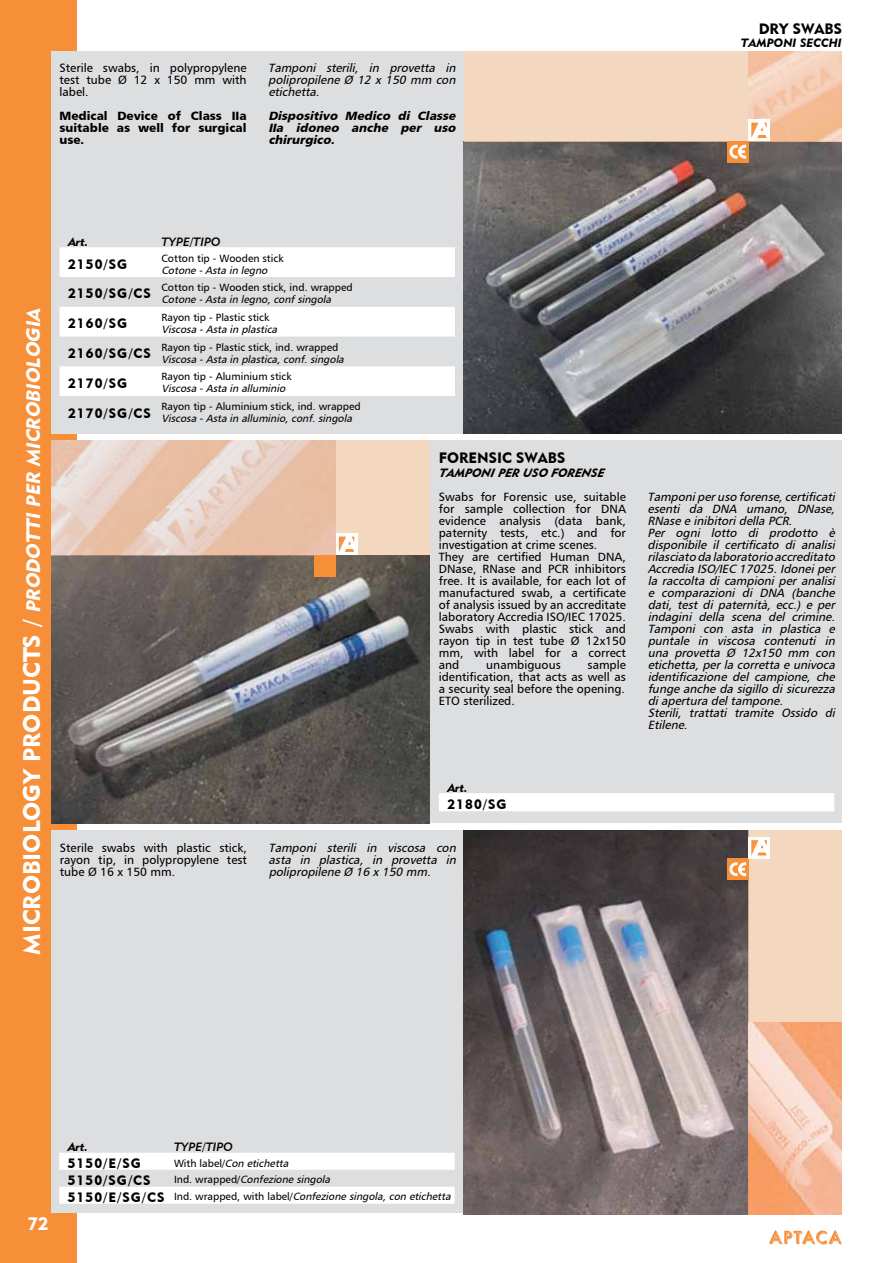
<style>
.page{position:relative;width:893px;height:1263px;background:#fff}
.page>*{position:absolute;margin:0;border:0;box-sizing:border-box;transform-origin:0 0}
.t1{font:italic 19.5px "Geometric 415 BT Black A";color:#fff}
.t2{font:18px "Geometric 415 BT Black A";color:#fff}
.t3{font:15px "Geometric 415 BT Black A";color:#000}
.t4{font:13.5px "Geometric 415 BT Black A";letter-spacing:.08em;color:#000}
.t5{font:italic 12px/12px "Humanist 777 BT Roman B";color:#000;text-align:justify}
.t6{font:12px/12px "Humanist 777 BT Roman B";color:#000;text-align:justify}
.t7{font:italic 12px/12px "Humanist 777 BT Black B";color:#000;text-align:justify}
.t8{font:12px/12px "Humanist 777 BT Black B";color:#000;text-align:justify}
.t9{font:12px "Geometric 415 BT Black Italic A";color:#000}
.t10{font:italic 12px "Geometric 415 BT Black Italic A";color:#000}
.t11{font:12px "Geometric 415 BT Medium Italic A";color:#000}
.t12{font:italic 10.5px/17.1px "Humanist 777 BT Roman B";color:#000}
.t13{font:10.5px "Humanist 777 BT Roman B";color:#000}
.s1{font-style:normal;font-size:24px}
.s2{font-style:normal}
.s3{font-family:"Geometric 415 BT Black A";font-style:normal;font-size:13.5px}
</style>
<div class="page">
<div style="left:0;top:0;width:76px;height:1263px;background:#f78f39"></div>
<svg style="left:769px;top:1230px;width:73px;height:14px"></svg>
<div style="left:51px;top:51px;width:791px;height:383px;background:#dddee0"></div>
<div style="left:51px;top:440px;width:791px;height:383px;background:#dddee0"></div>
<div style="left:51px;top:830px;width:791px;height:383px;background:#dddee0"></div>
<img style="left:51px;top:555px;width:378px;height:268px">
<img style="left:463px;top:141px;width:379px;height:293px">
<svg style="left:60px;top:247px;width:395px;height:149px;fill:#fff"></svg>
<div style="left:439px;top:793px;width:395px;height:18px;background:#fff"></div>
<svg style="left:59px;top:1153px;width:396px;height:51px"></svg>
<img style="left:463px;top:830px;width:267px;height:384px">
<div style="left:727px;top:141px;width:21px;height:21px;background:#f78f39"></div>
<svg style="left:465px;top:51px;width:377px;height:107px"></svg>
<div style="left:727px;top:858px;width:21px;height:22px;background:#f78f39"></div>
<svg style="left:730px;top:830px;width:112px;height:384px"></svg>
<div style="left:315px;top:555px;width:21px;height:21px;background:#f78f39"></div>
<svg style="left:51px;top:440px;width:378px;height:115px"></svg>
<p class="t6" style="left:60px;top:62px;width:189px">Sterile swabs, in polypropylene test tube Ø 12 x 150 mm with label.</p>
<p class="t8" style="left:60px;top:110px;width:189px">Medical Device of Class IIa suitable as well for surgical use.</p>
<p class="t5" style="left:268px;top:62px;width:192px">Tamponi sterili, in provetta in polipropilene Ø 12 x 150 mm con etichetta.</p>
<p class="t7" style="left:268px;top:110px;width:192px">Dispositivo Medico di Classe IIa idoneo anche per uso chirurgico.</p>
<p class="t3" style="left:759px;top:19px;width:85px">DRY SWABS</p>
<p class="t9" style="left:741px;top:35px;width:102px">TAMPONI SECCHI</p>
<h1 class="t1" style="left:21px;top:955px;width:652px;rotate:-90deg"><span class="s1">M I C RO B I O L O GY P RO D U CT S /</span> PRODOTTI PER MICROBIOLOGIA</h1>
<p class="t9" style="left:68px;top:234px;width:22px">Art.</p>
<p class="t11" style="left:162px;top:234px;width:60px">TYPE/TIPO</p>
<p class="t4" style="left:68px;top:256px;width:61px">2150/SG</p>
<p class="t13" style="left:162px;top:251px;width:124px">Cotton tip - Wooden stick</p>
<p class="t12" style="left:162px;top:261px;width:110px">Cotone -Asta in legno</p>
<p class="t4" style="left:68px;top:285px;width:84px">2150/SG/CS</p>
<p class="t13" style="left:162px;top:281px;width:193px">Cotton tip - Wooden stick, ind. wrapped</p>
<p class="t12" style="left:162px;top:291px;width:174px">Cotone -Asta in legno,confsingola</p>
<p class="t4" style="left:68px;top:315px;width:61px">2160/SG</p>
<p class="t13" style="left:162px;top:310px;width:109px">Rayon tip - Plastic stick</p>
<p class="t12" style="left:162px;top:320px;width:120px">Viscosa -Asta in plastica</p>
<p class="t4" style="left:68px;top:345px;width:84px">2160/SG/CS</p>
<p class="t13" style="left:162px;top:341px;width:178px">Rayon tip - Plastic stick, ind. wrapped</p>
<p class="t12" style="left:162px;top:350px;width:186px">Viscosa -Asta in plastica,conf.singola</p>
<p class="t4" style="left:68px;top:375px;width:61px">2170/SG</p>
<p class="t13" style="left:162px;top:370px;width:132px">Rayon tip - Aluminium stick</p>
<p class="t12" style="left:162px;top:380px;width:128px">Viscosa -Asta in alluminio</p>
<p class="t4" style="left:68px;top:405px;width:84px">2170/SG/CS</p>
<p class="t13" style="left:162px;top:400px;width:201px">Rayon tip - Aluminium stick, ind. wrapped</p>
<p class="t12" style="left:162px;top:410px;width:195px">Viscosa -Asta in alluminio,conf.singola</p>
<p class="t3" style="left:439px;top:448px;width:128px">FORENSIC SWABS</p>
<p class="t10" style="left:439px;top:465px;width:170px">TAMPONIPER USO FORENSE</p>
<p class="t6" style="left:439px;top:491px;width:189px;text-align:left">Swabs for Forensic use, suitable for sample collection for DNA evidence analysis (data bank, paternity tests, etc.) and for investigation at crime scenes.<br>They are certified Human DNA,<br>DNase, RNase and PCR inhibitors free. It is available, for each lot of manufactured swab, a certificate of analysis issued by an accreditate laboratory Accredia ISO/IEC 17025.<br>Swabs with plastic stick and rayon tip in test tube Ø 12x150 mm, with label for a correct and</p>
<p class="t6" style="left:439px;top:659px;width:189px;text-indent:149px">sample identification, that acts as well as a security seal before the opening.<br>ETO sterilized.</p>
<p class="t6" style="left:486px;top:659px;width:76px">unambiguous</p>
<p class="t9" style="left:447px;top:780px;width:22px">Art.</p>
<p class="t4" style="left:447px;top:796px;width:61px">2180/SG</p>
<p class="t6" style="left:60px;top:842px;width:189px">Sterile swabs with plastic stick, rayon tip, in polypropylene test tube Ø 16 x 150 mm.</p>
<p class="t5" style="left:269px;top:842px;width:192px">Tamponi sterili in viscosa con asta in plastica, in provetta in polipropilene Ø 16 x150 mm.</p>
<p class="t5" style="left:648px;top:491px;width:192px;text-align:left">Tamponiperuso forense,certificati esenti da DNA umano, DNase,<br>RNase e inibitoridella PCR.<br>Per ogni lotto di prodotto è disponibile il certificato di analisi rilasciato da laboratorio accreditato<br>Accredia ISO/IEC 17025.Idoneiper la raccolta di campioni per analisi e comparazioni di DNA (banche dati, test di paternità, ecc.) e per indagini della scena del crimine.<br>Tamponi con asta in plastica e puntale in viscosa contenuti in una provetta Ø 12x150 mm con etichetta,perla corretta e univoca identificazione del campione, che funge anche da sigillo di sicurezza diapertura deltampone.<br>Sterili, trattati tramite Ossido di<br>Etilene.</p>
<h2 class="t2" style="left:28px;top:1212px;width:22px">72</h2>
<p class="t9" style="left:68px;top:1140px;width:22px">Art.</p>
<p class="t11" style="left:174px;top:1140px;width:60px">TYPE/TIPO</p>
<p class="t4" style="left:68px;top:1155px;width:75px">5150/E/SG</p>
<p class="t12" style="left:174px;top:1154px;width:118px"><span class="s2">W i t h l a b e l/</span>Con etichetta</p>
<p class="t4" style="left:68px;top:1172px;width:84px">5150/SG/CS</p>
<p class="t12" style="left:68px;top:1171px;width:387px;text-indent:106px"><span class="s2">I n d . w r a p p e d/</span>Confezione singola<br><span class="s3">5150/E/SG/CS</span> <span class="s2">Ind. wrapped, with label/</span>Confezione singola,con etichetta</p>
</div>
